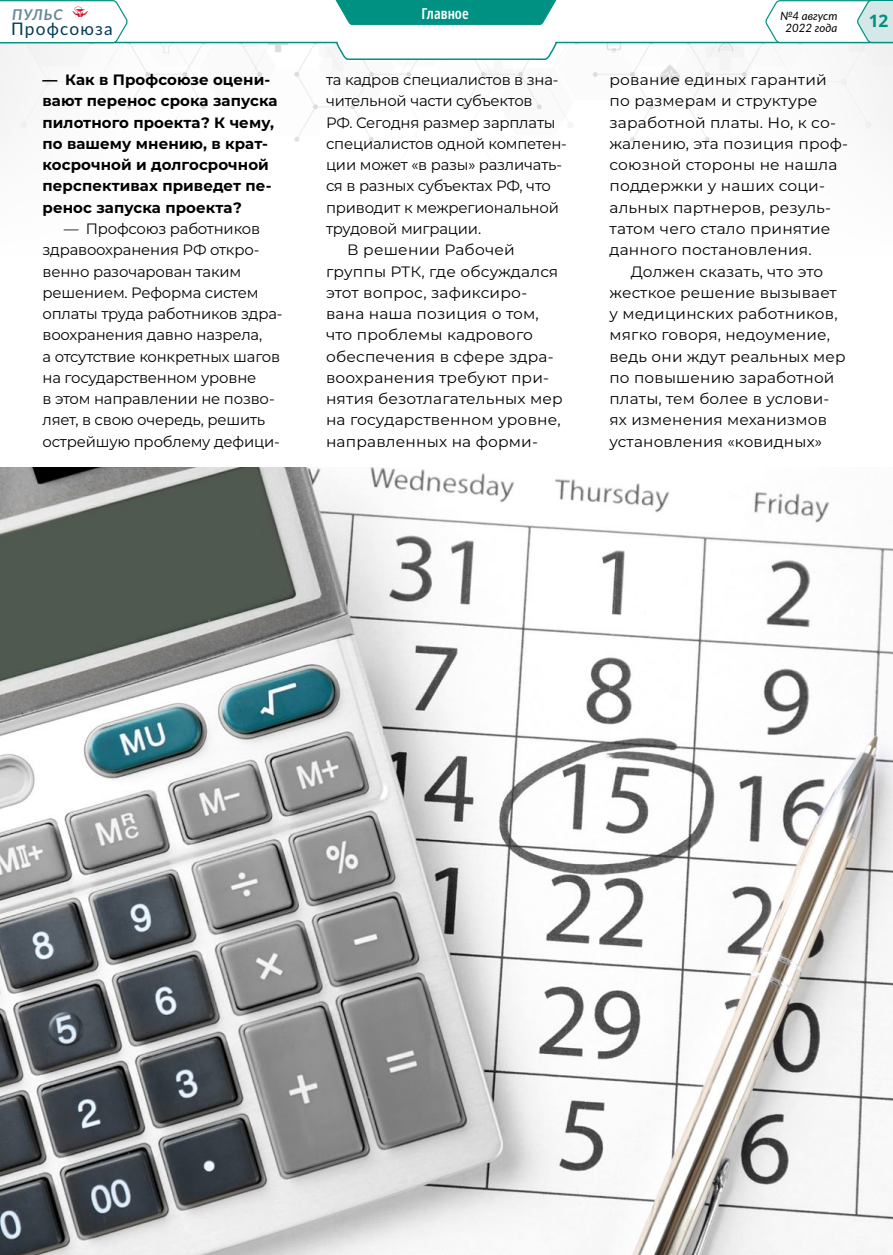
<style>
.page{position:relative;width:893px;height:1255px;background:#fff}
.page>*{position:absolute;margin:0;border:0;box-sizing:border-box;transform-origin:0 0}
.t1{font:17.25px "Lato";letter-spacing:.07em;color:#003b59}
.t2{font:700 17.25px "Noto Sans";color:#009183}
.t3{font:15px/21.3px "Montserrat";color:#000}
.t4{font:700 15px/21.3px "Montserrat";letter-spacing:.005em;color:#000}
.t5{font:600 extra-condensed 15px "Noto Sans";color:#fff}
.t6{font:italic 700 14.85px "Lato";letter-spacing:.07em;color:#66899b}
.t7{font:italic 11.55px/12.5px "Lato";color:#000;text-align:center}
</style>
<div class="page">
<img style="left:0;top:61px;width:893px;height:81px">
<img style="left:0;top:468px;width:893px;height:786px">
<svg style="left:0;top:25px;width:893px;height:36px"></svg>
<svg style="left:335px;top:0;width:222px;height:25px;background:#12988b"></svg>
<svg style="left:764px;top:0;width:129px;height:44px"></svg>
<svg style="left:0;top:0;width:129px;height:44px"></svg>
<p class="t6" style="left:12px;top:4px;width:52px">ПУЛЬС</p>
<p class="t1" style="left:11px;top:16px;width:103px">Профсоюза</p>
<p class="t4" style="left:43px;top:68px;width:237px">— Как в Профсоюзе оцени&shy;вают перенос срока запуска пилотного проекта? К чему, по вашему мнению, в крат&shy;косрочной и долгосрочной перспективах приведет пе&shy;ренос запуска проекта?</p>
<p class="t3" style="left:43px;top:217px;width:242px;text-indent:21px">— Профсоюз работников здравоохранения РФ откро&shy;венно разочарован таким решением. Реформа систем оплаты труда работников здра&shy;воохранения давно назрела,<br>а отсутствие конкретных шагов на государственном уровне<br>в этом направлении не позво&shy;ляет, в свою очередь, решить острейшую проблему дефици-</p>
<p class="t5" style="left:422px;top:3px;width:49px">Главное</p>
<p class="t7" style="left:780px;top:9px;width:59px">№4 август<br>2022 года</p>
<p class="t2" style="left:869px;top:11px;width:21px">12</p>
<p class="t3" style="left:326px;top:69px;width:234px">та кадров специалистов в зна-</p>
<p class="t3" style="left:326px;top:90px;width:208px">чительной части субъектов</p>
<p class="t3" style="left:326px;top:111px;width:231px">РФ. Сегодня размер зарплаты</p>
<p class="t3" style="left:326px;top:132px;width:242px">специалистов одной компетен-</p>
<p class="t3" style="left:326px;top:154px;width:238px">ции может «в разы» различать-</p>
<p class="t3" style="left:326px;top:175px;width:226px">ся в разных субъектах РФ, что</p>
<p class="t3" style="left:326px;top:196px;width:234px">приводит к межрегиональной</p>
<p class="t3" style="left:326px;top:217px;width:157px">трудовой миграции.</p>
<p class="t3" style="left:347px;top:239px;width:169px">В решении Рабочей</p>
<p class="t3" style="left:326px;top:260px;width:234px">группы РТК, где обсуждался</p>
<p class="t3" style="left:326px;top:281px;width:203px">этот вопрос, зафиксиро-</p>
<p class="t3" style="left:326px;top:302px;width:214px">вана наша позиция о том,</p>
<p class="t3" style="left:326px;top:324px;width:208px">что проблемы кадрового</p>
<p class="t3" style="left:326px;top:345px;width:229px">обеспечения в сфере здра-</p>
<p class="t3" style="left:326px;top:366px;width:225px">воохранения требуют при-</p>
<p class="t3" style="left:326px;top:387px;width:238px">нятия безотлагательных мер</p>
<p class="t3" style="left:326px;top:409px;width:236px">на государственном уровне,</p>
<p class="t3" style="left:326px;top:430px;width:213px">направленных на форми-</p>
<p class="t3" style="left:609px;top:69px;width:219px">рование единых гарантий</p>
<p class="t3" style="left:609px;top:90px;width:210px">по размерам и структуре</p>
<p class="t3" style="left:609px;top:111px;width:228px">заработной платы. Но, к со-</p>
<p class="t3" style="left:609px;top:132px;width:240px">жалению, эта позиция проф-</p>
<p class="t3" style="left:609px;top:154px;width:230px">союзной стороны не нашла</p>
<p class="t3" style="left:609px;top:175px;width:217px">поддержки у наших соци-</p>
<p class="t3" style="left:609px;top:196px;width:223px">альных партнеров, резуль-</p>
<p class="t3" style="left:609px;top:217px;width:222px">татом чего стало принятие</p>
<p class="t3" style="left:609px;top:239px;width:204px">данного постановления.</p>
<p class="t3" style="left:631px;top:260px;width:194px">Должен сказать, что это</p>
<p class="t3" style="left:609px;top:281px;width:229px">жесткое решение вызывает</p>
<p class="t3" style="left:609px;top:302px;width:230px">у медицинских работников,</p>
<p class="t3" style="left:609px;top:324px;width:222px">мягко говоря, недоумение,</p>
<p class="t3" style="left:609px;top:345px;width:238px">ведь они ждут реальных мер</p>
<p class="t3" style="left:609px;top:366px;width:227px">по повышению заработной</p>
<p class="t3" style="left:609px;top:387px;width:221px">платы, тем более в услови-</p>
<p class="t3" style="left:609px;top:409px;width:219px">ях изменения механизмов</p>
<p class="t3" style="left:609px;top:430px;width:214px">установления «ковидных»</p>
</div>
